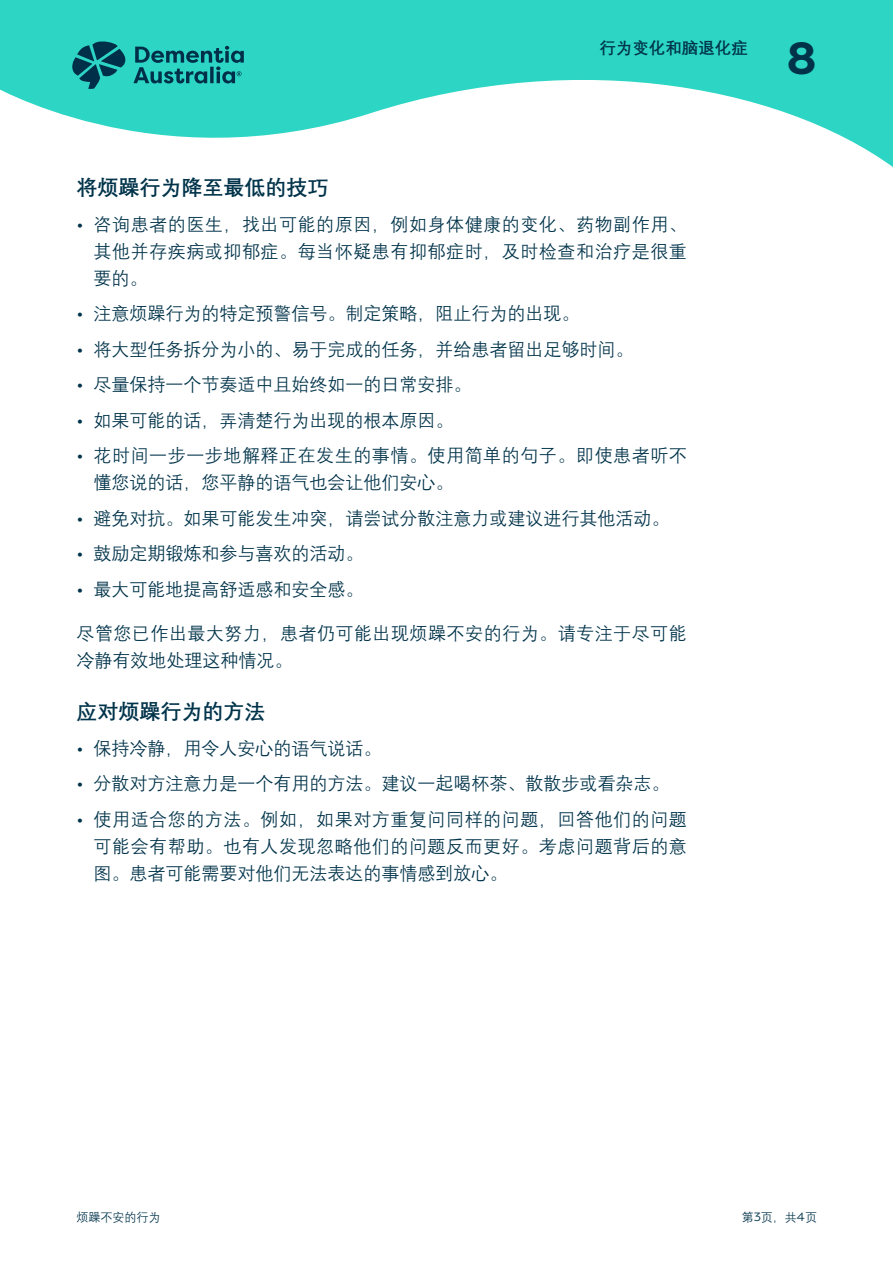
<style>
.page{position:relative;width:893px;height:1263px;background:#fff}
.page>*{position:absolute;margin:0;border:0;box-sizing:border-box;transform-origin:0 0}
.t1{font:700 45px "Filson Pro";color:#00334a}
.t2{font:700 21px "Deng Xian";color:#00334a}
.t3{font:18px/27px "Deng Xian";color:#00334a;text-align:justify}
.t4{font:18px/27px "Deng Xian";letter-spacing:.03em;color:#00334a}
.t5{font:700 16.5px "Deng Xian";color:#00334a}
.t6{font:12px "Deng Xian";color:#00334a}
.s1{font-family:"Filson Pro"}
</style>
<div class="page">
<svg style="left:0;top:0;width:893px;height:167px;fill:#2cd5c4"></svg>
<svg style="left:72px;top:41px;width:172px;height:48px;background:#1d9d9a"></svg>
<p class="t5" style="left:599px;top:37px;width:150px">行为变化和脑退化症</p>
<h1 class="t1" style="left:787px;top:30px;width:31px">8</h1>
<p class="t2" style="left:77px;top:174px;width:254px">将烦躁行为降至最低的技巧</p>
<p class="t3" style="left:94px;top:210px;width:595px;text-indent:-17px"><span class="s1">•</span> 咨询患者的医生，找出可能的原因，例如身体健康的变化、药物副作用、其他并存疾病或抑郁症。每当怀疑患有抑郁症时，及时检查和治疗是很重要的。</p>
<p class="t3" style="left:77px;top:300px;width:505px"><span class="s1">•</span> 注意烦躁行为的特定预警信号。制定策略，阻止行为的出现。</p>
<p class="t3" style="left:77px;top:335px;width:559px"><span class="s1">•</span> 将大型任务拆分为小的、易于完成的任务，并给患者留出足够时间。</p>
<p class="t3" style="left:77px;top:371px;width:397px"><span class="s1">•</span> 尽量保持一个节奏适中且始终如一的日常安排。</p>
<p class="t3" style="left:77px;top:406px;width:379px"><span class="s1">•</span> 如果可能的话，弄清楚行为出现的根本原因。</p>
<p class="t4" style="left:94px;top:442px;width:595px;text-indent:-17px"><span class="s1">•</span> 花时间一步一步地解释正在发生的事情。使用简单的句子。即使患者听不懂您说的话，您平静的语气也会让他们安心。</p>
<p class="t3" style="left:77px;top:504px;width:595px"><span class="s1">•</span> 避免对抗。如果可能发生冲突，请尝试分散注意力或建议进行其他活动。</p>
<p class="t3" style="left:77px;top:540px;width:289px"><span class="s1">•</span> 鼓励定期锻炼和参与喜欢的活动。</p>
<p class="t3" style="left:77px;top:575px;width:289px"><span class="s1">•</span> 最大可能地提高舒适感和安全感。</p>
<p class="t4" style="left:77px;top:619px;width:612px">尽管您已作出最大努力，患者仍可能出现烦躁不安的行为。请专注于尽可能冷静有效地处理这种情况。</p>
<p class="t2" style="left:77px;top:698px;width:191px">应对烦躁行为的方法</p>
<p class="t3" style="left:77px;top:734px;width:307px"><span class="s1">•</span> 保持冷静，用令人安心的语气说话。</p>
<p class="t3" style="left:77px;top:770px;width:595px"><span class="s1">•</span> 分散对方注意力是一个有用的方法。建议一起喝杯茶、散散步或看杂志。</p>
<p class="t3" style="left:94px;top:805px;width:595px;text-indent:-17px"><span class="s1">•</span> 使用适合您的方法。例如，如果对方重复问同样的问题，回答他们的问题可能会有帮助。也有人发现忽略他们的问题反而更好。考虑问题背后的意图。患者可能需要对他们无法表达的事情感到放心。</p>
<p class="t6" style="left:77px;top:1210px;width:86px">烦躁不安的行为</p>
<p class="t6" style="left:742px;top:1210px;width:77px">第<span class="s1">3</span>页，共<span class="s1">4</span>页</p>
</div>
